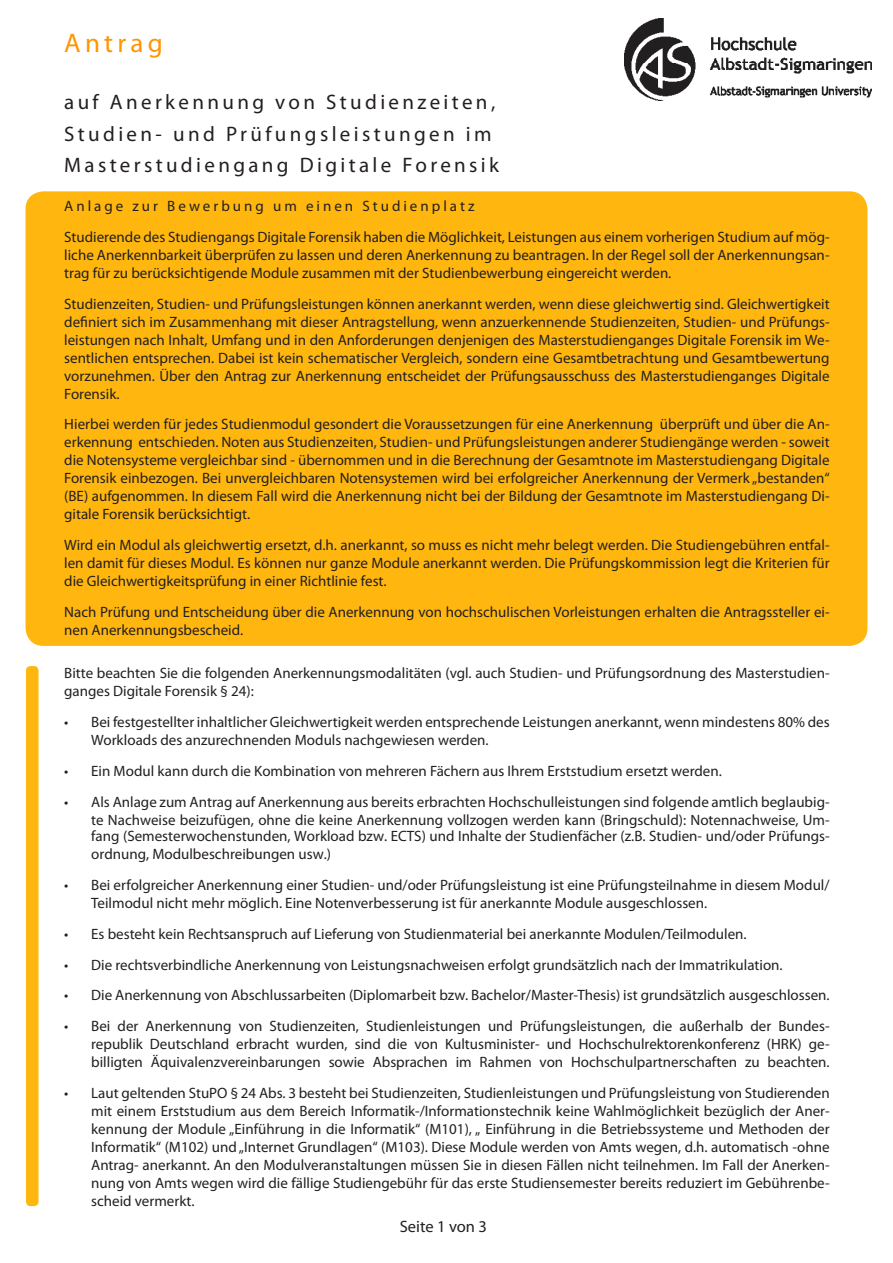
<style>
.page{position:relative;width:893px;height:1263px;background:#fff}
.page>*{position:absolute;margin:0;border:0;box-sizing:border-box;transform-origin:0 0}
.Absatzformat_1{font:27px "Myriad Pro";letter-spacing:.155em;color:#ff9500}
.Absatzformat_1-2{font:21px/31.5px "Myriad Pro";letter-spacing:.16em;color:#231f20}
.Absatzformat_1-3{font:16.5px "Myriad Pro";color:#231f20}
.Absatzformat_1-4{font:15px/18px "Myriad Pro";color:#231f20;text-align:justify}
.Absatzformat_1-5{font:15px "Myriad Pro";letter-spacing:.2em;color:#231f20}
</style>
<div class="page">
<img style="left:624px;top:18px;width:248px;height:83px">
<div style="left:26px;top:191px;width:841px;height:455px;background:#ffb60f;border-radius:18px"></div>
<div style="left:26px;top:666px;width:13px;height:540px;background:#ffb60f;border-radius:4px"></div>
<p class="Absatzformat_1" style="left:64px;top:26px;width:100px">Antrag</p>
<p class="Absatzformat_1-2" style="left:64px;top:86px;width:436px">auf Anerkennung von Studienzeiten,<br>Studien- und Prüfungsleistungen im<br>Masterstudiengang Digitale Forensik</p>
<p class="Absatzformat_1-5" style="left:64px;top:197px;width:412px">Anlage zur Bewerbung um einen Studienplatz</p>
<p class="Absatzformat_1-4" style="left:64px;top:228px;width:767px">Studierende des Studiengangs Digitale Forensik haben die Möglichkeit, Leistungen aus einem vorherigen Studium auf mög&shy;liche Anerkennbarkeit überprüfen zu lassen und deren Anerkennung zu beantragen. In der Regel soll der Anerkennungsan&shy;trag für zu berücksichtigende Module zusammen mit der Studienbewerbung eingereicht werden.</p>
<p class="Absatzformat_1-4" style="left:64px;top:294px;width:767px">Studienzeiten, Studien- und Prüfungsleistungen können anerkannt werden, wenn diese gleichwertig sind. Gleichwertigkeit definiert sich im Zusammenhang mit dieser Antragstellung, wenn anzuerkennende Studienzeiten, Studien- und Prüfungs&shy;leistungen nach Inhalt, Umfang und in den Anforderungen denjenigen des Masterstudienganges Digitale Forensik im We&shy;sentlichen entsprechen. Dabei ist kein schematischer Vergleich, sondern eine Gesamtbetrachtung und Gesamtbewertung vorzunehmen. Über den Antrag zur Anerkennung entscheidet der Prüfungsausschuss des Masterstudienganges Digitale Forensik.</p>
<p class="Absatzformat_1-4" style="left:64px;top:415px;width:767px">Hierbei werden für jedes Studienmodul gesondert die Voraussetzungen für eine Anerkennung überprüft und über die An&shy;erkennung entschieden. Noten aus Studienzeiten, Studien- und Prüfungsleistungen anderer Studiengänge werden - soweit die Notensysteme vergleichbar sind - übernommen und in die Berechnung der Gesamtnote im Masterstudiengang Digitale Forensik einbezogen. Bei unvergleichbaren Notensystemen wird bei erfolgreicher Anerkennung der Vermerk „bestanden“ (BE) aufgenommen. In diesem Fall wird die Anerkennung nicht bei der Bildung der Gesamtnote im Masterstudiengang Di&shy;gitale Forensik berücksichtigt.</p>
<p class="Absatzformat_1-4" style="left:64px;top:536px;width:767px">Wird ein Modul als gleichwertig ersetzt, d.h. anerkannt, so muss es nicht mehr belegt werden. Die Studiengebühren entfal&shy;len damit für dieses Modul. Es können nur ganze Module anerkannt werden. Die Prüfungskommission legt die Kriterien für die Gleichwertigkeitsprüfung in einer Richtlinie fest.</p>
<p class="Absatzformat_1-4" style="left:64px;top:603px;width:767px">Nach Prüfung und Entscheidung über die Anerkennung von hochschulischen Vorleistungen erhalten die Antragssteller ei&shy;nen Anerkennungsbescheid.</p>
<p class="Absatzformat_1-4" style="left:64px;top:664px;width:767px">Bitte beachten Sie die folgenden Anerkennungsmodalitäten (vgl. auch Studien- und Prüfungsordnung des Masterstudien&shy;ganges Digitale Forensik § 24):</p>
<p class="Absatzformat_1-4" style="left:91px;top:713px;width:740px;text-indent:-27px">• Bei festgestellter inhaltlicher Gleichwertigkeit werden entsprechende Leistungen anerkannt, wenn mindestens 80% des<br>Workloads des anzurechnenden Moduls nachgewiesen werden.</p>
<p class="Absatzformat_1-4" style="left:64px;top:762px;width:659px">• Ein Modul kann durch die Kombination von mehreren Fächern aus Ihrem Erststudium ersetzt werden.</p>
<p class="Absatzformat_1-4" style="left:64px;top:792px;width:767px;text-align:right">• Als Anlage zum Antrag auf Anerkennung aus bereits erbrachten Hochschulleistungen sind folgende amtlich beglaubig&shy;te Nachweise beizufügen, ohne die keine Anerkennung vollzogen werden kann (Bringschuld): Notennachweise, Um-</p>
<p class="Absatzformat_1-4" style="left:91px;top:827px;width:740px">fang (Semesterwochenstunden, Workload bzw. ECTS) und Inhalte der Studienfächer (z.B. Studien- und/oder Prüfungs&shy;ordnung, Modulbeschreibungen usw.)</p>
<p class="Absatzformat_1-4" style="left:91px;top:876px;width:740px;text-indent:-27px">• Bei erfolgreicher Anerkennung einer Studien- und/oder Prüfungsleistung ist eine Prüfungsteilnahme in diesem Modul/<br>Teilmodul nicht mehr möglich. Eine Notenverbesserung ist für anerkannte Module ausgeschlossen.</p>
<p class="Absatzformat_1-4" style="left:64px;top:924px;width:684px">• Es besteht kein Rechtsanspruch auf Lieferung von Studienmaterial bei anerkannte Modulen/Teilmodulen.</p>
<p class="Absatzformat_1-4" style="left:64px;top:955px;width:720px">• Die rechtsverbindliche Anerkennung von Leistungsnachweisen erfolgt grundsätzlich nach der Immatrikulation.</p>
<p class="Absatzformat_1-4" style="left:64px;top:986px;width:767px">• Die Anerkennung von Abschlussarbeiten (Diplomarbeit bzw. Bachelor/Master-Thesis) ist grundsätzlich ausgeschlossen.</p>
<p class="Absatzformat_1-4" style="left:91px;top:1017px;width:740px;text-indent:-27px">• Bei der Anerkennung von Studienzeiten, Studienleistungen und Prüfungsleistungen, die außerhalb der Bundes&shy;republik Deutschland erbracht wurden, sind die von Kultusminister- und Hochschulrektorenkonferenz (HRK) ge&shy;billigten Äquivalenzvereinbarungen sowie Absprachen im Rahmen von Hochschulpartnerschaften zu beachten.</p>
<p class="Absatzformat_1-4" style="left:91px;top:1083px;width:740px;text-indent:-27px">• Laut geltenden StuPO § 24 Abs. 3 besteht bei Studienzeiten, Studienleistungen und Prüfungsleistung von Studierenden mit einem Erststudium aus dem Bereich Informatik-/Informationstechnik keine Wahlmöglichkeit bezüglich der Aner&shy;kennung der Module „Einführung in die Informatik“ (M101), „ Einführung in die Betriebssysteme und Methoden der Informatik“ (M102) und „Internet Grundlagen“ (M103). Diese Module werden von Amts wegen, d.h. automatisch -ohne Antrag- anerkannt. An den Modulveranstaltungen müssen Sie in diesen Fällen nicht teilnehmen. Im Fall der Anerken&shy;nung von Amts wegen wird die fällige Studiengebühr für das erste Studiensemester bereits reduziert im Gebührenbe&shy;scheid vermerkt.</p>
<p class="Absatzformat_1-3" style="left:400px;top:1216px;width:89px">Seite 1 von 3</p>
</div>
